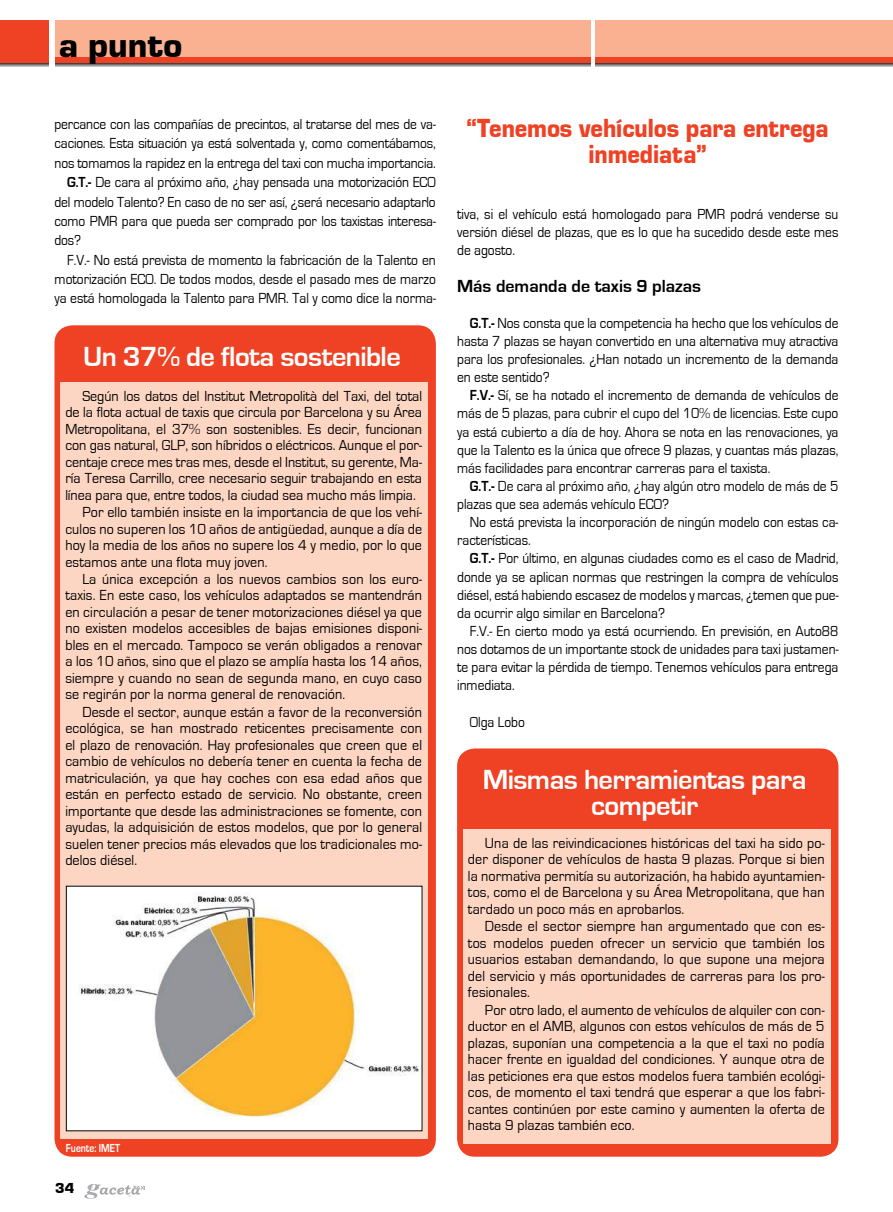
<style>
.page{position:relative;width:893px;height:1212px;background:#fff}
.page>*{position:absolute;margin:0;border:0;box-sizing:border-box;transform-origin:0 0}
.t1{font:36px "Eurostile Black DTC";color:#000}
.t2{font:700 28.5px/25.5px "Eurostile";letter-spacing:-.02em;color:#fff;text-align:center}
.t3{font:27px/25.5px "Eurostile Black DTC";color:#ef4123;text-align:center;scale:.9 1}
.t4{font:700 18px "Eurostile";color:#000}
.t5{font:15px/16.5px "Eurostile";color:#000;text-align:justify;scale:.94 1}
.t6{font:15px/18.1px "Eurostile";color:#000;text-align:justify;scale:.9 1}
.t7{font:15px "Eurostile Black DTC";color:#000}
.t8{font:700 12px "Eurostile";color:#fff;scale:.8 1}
.s1{font-weight:700}
</style>
<div class="page">
<div style="left:54px;top:325px;width:382px;height:832px;background:#ef4123;border-radius:18px"></div>
<div style="left:61px;top:382px;width:367px;height:757px;background:#fdd6c3"></div>
<img style="left:68px;top:888px;width:352px;height:241px">
<div style="left:457px;top:748px;width:381px;height:409px;background:#ef4123;border-radius:18px"></div>
<div style="left:463px;top:829px;width:367px;height:315px;background:#fdd6c3"></div>
<svg style="left:55px;top:63px;width:535px;height:4px;background:#848484"></svg>
<svg style="left:595px;top:63px;width:298px;height:4px"></svg>
<div style="left:55px;top:21px;width:535px;height:37px;background:#f9b192"></div>
<svg style="left:0;top:63px;width:49px;height:4px"></svg>
<div style="left:0;top:21px;width:49px;height:42px;background:#ef4123"></div>
<div style="left:595px;top:21px;width:298px;height:38px;background:#f9b192"></div>
<div style="left:595px;top:57px;width:298px;height:6px;background:#ef4123"></div>
<div style="left:55px;top:57px;width:535px;height:6px;background:#ef4123"></div>
<svg style="left:84px;top:1184px;width:60px;height:15px"></svg>
<h1 class="t1" style="left:59px;top:25px;width:125px">a punto</h1>
<p class="t6" style="left:55px;top:115px;width:425px">percance con las compañías de precintos, al tratarse del mes de va-</p>
<p class="t6" style="left:55px;top:135px;width:425px">caciones. Esta situación ya está solventada y, como comentábamos,</p>
<p class="t6" style="left:55px;top:154px;width:425px">nos tomamos la rapidez en la entrega del taxi con mucha importancia.</p>
<p class="t6" style="left:67px;top:173px;width:411px"><span class="s1">G.T.-</span> De cara al próximo año, ¿hay pensada una motorización ECO</p>
<p class="t6" style="left:55px;top:193px;width:425px">del modelo Talento? En caso de no ser así, ¿será necesario adaptarlo</p>
<p class="t6" style="left:55px;top:212px;width:425px">como PMR para que pueda ser comprado por los taxistas interesa-</p>
<p class="t6" style="left:55px;top:232px;width:31px">dos?</p>
<p class="t6" style="left:67px;top:251px;width:411px">F.V.- No está prevista de momento la fabricación de la Talento en</p>
<p class="t6" style="left:55px;top:270px;width:425px">motorización ECO. De todos modos, desde el pasado mes de marzo</p>
<p class="t6" style="left:55px;top:290px;width:425px">ya está homologada la Talento para PMR. Tal y como dice la norma-</p>
<h2 class="t2" style="left:83px;top:344px;width:319px">Un 37% de flota sostenible</h2>
<p class="t5" style="left:82px;top:388px;width:363px">Según los datos del Institut Metropolità del Taxi, del total</p>
<p class="t5" style="left:65px;top:404px;width:381px">de la flota actual de taxis que circula por Barcelona y su Área</p>
<p class="t5" style="left:65px;top:421px;width:381px">Metropolitana, el 37% son sostenibles. Es decir, funcionan</p>
<p class="t5" style="left:65px;top:437px;width:381px">con gas natural, GLP, son híbridos o eléctricos. Aunque el por-</p>
<p class="t5" style="left:65px;top:454px;width:381px">centaje crece mes tras mes, desde el Institut, su gerente, Ma-</p>
<p class="t5" style="left:65px;top:470px;width:381px">ría Teresa Carrillo, cree necesario seguir trabajando en esta</p>
<p class="t5" style="left:65px;top:487px;width:374px">línea para que, entre todos, la ciudad sea mucho más limpia.</p>
<p class="t5" style="left:82px;top:504px;width:363px">Por ello también insiste en la importancia de que los vehí-</p>
<p class="t5" style="left:65px;top:521px;width:381px">culos no superen los 10 años de antigüedad, aunque a día de</p>
<p class="t5" style="left:65px;top:537px;width:381px">hoy la media de los años no supere los 4 y medio, por lo que</p>
<p class="t5" style="left:65px;top:554px;width:217px">estamos ante una flota muy joven.</p>
<p class="t5" style="left:82px;top:571px;width:363px">La única excepción a los nuevos cambios son los euro-</p>
<p class="t5" style="left:65px;top:587px;width:381px">taxis. En este caso, los vehículos adaptados se mantendrán</p>
<p class="t5" style="left:65px;top:604px;width:381px">en circulación a pesar de tener motorizaciones diésel ya que</p>
<p class="t5" style="left:65px;top:620px;width:381px">no existen modelos accesibles de bajas emisiones disponi-</p>
<p class="t5" style="left:65px;top:637px;width:381px">bles en el mercado. Tampoco se verán obligados a renovar</p>
<p class="t5" style="left:65px;top:653px;width:381px">a los 10 años, sino que el plazo se amplía hasta los 14 años,</p>
<p class="t5" style="left:65px;top:670px;width:381px">siempre y cuando no sean de segunda mano, en cuyo caso</p>
<p class="t5" style="left:65px;top:686px;width:299px">se regirán por la norma general de renovación.</p>
<p class="t5" style="left:82px;top:704px;width:363px">Desde el sector, aunque están a favor de la reconversión</p>
<p class="t5" style="left:65px;top:720px;width:381px">ecológica, se han mostrado reticentes precisamente con</p>
<p class="t5" style="left:65px;top:737px;width:381px">el plazo de renovación. Hay profesionales que creen que el</p>
<p class="t5" style="left:65px;top:753px;width:381px">cambio de vehículos no debería tener en cuenta la fecha de</p>
<p class="t5" style="left:65px;top:770px;width:381px">matriculación, ya que hay coches con esa edad años que</p>
<p class="t5" style="left:65px;top:786px;width:381px">están en perfecto estado de servicio. No obstante, creen</p>
<p class="t5" style="left:65px;top:803px;width:381px">importante que desde las administraciones se fomente, con</p>
<p class="t5" style="left:65px;top:819px;width:381px">ayudas, la adquisición de estos modelos, que por lo general</p>
<p class="t5" style="left:65px;top:836px;width:381px">suelen tener precios más elevados que los tradicionales mo-</p>
<p class="t5" style="left:65px;top:852px;width:78px">delos diésel.</p>
<p class="t8" style="left:66px;top:1141px;width:69px">Fuente: IMET</p>
<p class="t7" style="left:55px;top:1180px;width:21px">34</p>
<h3 class="t3" style="left:466px;top:116px;width:404px">“Tenemos vehículos para entrega inmediata”</h3>
<p class="t6" style="left:457px;top:205px;width:425px">tiva, si el vehículo está homologado para PMR podrá venderse su versión diésel de plazas, que es lo que ha sucedido desde este mes de agosto.</p>
<p class="t4" style="left:457px;top:276px;width:246px">Más demanda de taxis 9 plazas</p>
<p class="t6" style="left:457px;top:314px;width:425px;text-indent:13px"><span class="s1">G.T.-</span> Nos consta que la competencia ha hecho que los vehículos de hasta 7 plazas se hayan convertido en una alternativa muy atractiva para los profesionales. ¿Han notado un incremento de la demanda en este sentido?</p>
<p class="t6" style="left:457px;top:387px;width:425px;text-indent:13px"><span class="s1">F.V.-</span> Sí, se ha notado el incremento de demanda de vehículos de más de 5 plazas, para cubrir el cupo del 10% de licencias. Este cupo ya está cubierto a día de hoy. Ahora se nota en las renovaciones, ya que la Talento es la única que ofrece 9 plazas, y cuantas más plazas, más facilidades para encontrar carreras para el taxista.</p>
<p class="t6" style="left:457px;top:477px;width:425px;text-indent:13px"><span class="s1">G.T.-</span> De cara al próximo año, ¿hay algún otro modelo de más de 5 plazas que sea además vehículo ECO?</p>
<p class="t6" style="left:457px;top:513px;width:425px;text-indent:13px">No está prevista la incorporación de ningún modelo con estas ca&shy;racterísticas.</p>
<p class="t6" style="left:457px;top:550px;width:425px;text-indent:13px"><span class="s1">G.T.-</span> Por último, en algunas ciudades como es el caso de Madrid, donde ya se aplican normas que restringen la compra de vehículos diésel, está habiendo escasez de modelos y marcas, ¿temen que pue&shy;da ocurrir algo similar en Barcelona?</p>
<p class="t6" style="left:457px;top:622px;width:425px;text-indent:13px">F.V.- En cierto modo ya está ocurriendo. En previsión, en Auto88 nos dotamos de un importante stock de unidades para taxi justamen&shy;te para evitar la pérdida de tiempo. Tenemos vehículos para entrega inmediata.</p>
<p class="t6" style="left:470px;top:713px;width:63px">Olga Lobo</p>
<h2 class="t2" style="left:483px;top:767px;width:325px">Mismas herramientas para competir</h2>
<p class="t5" style="left:468px;top:835px;width:381px;text-indent:17px">Una de las reivindicaciones históricas del taxi ha sido po&shy;der disponer de vehículos de hasta 9 plazas. Porque si bien la normativa permitía su autorización, ha habido ayuntamien&shy;tos, como el de Barcelona y su Área Metropolitana, que han tardado un poco más en aprobarlos.</p>
<p class="t5" style="left:468px;top:918px;width:381px;text-indent:17px">Desde el sector siempre han argumentado que con es&shy;tos modelos pueden ofrecer un servicio que también los usuarios estaban demandando, lo que supone una mejora del servicio y más oportunidades de carreras para los pro&shy;fesionales.</p>
<p class="t5" style="left:468px;top:1001px;width:381px;text-indent:17px">Por otro lado, el aumento de vehículos de alquiler con con&shy;ductor en el AMB, algunos con estos vehículos de más de 5 plazas, suponían una competencia a la que el taxi no podía hacer frente en igualdad del condiciones. Y aunque otra de las peticiones era que estos modelos fuera también ecológi&shy;cos, de momento el taxi tendrá que esperar a que los fabri&shy;cantes continúen por este camino y aumenten la oferta de hasta 9 plazas también eco.</p>
</div>
